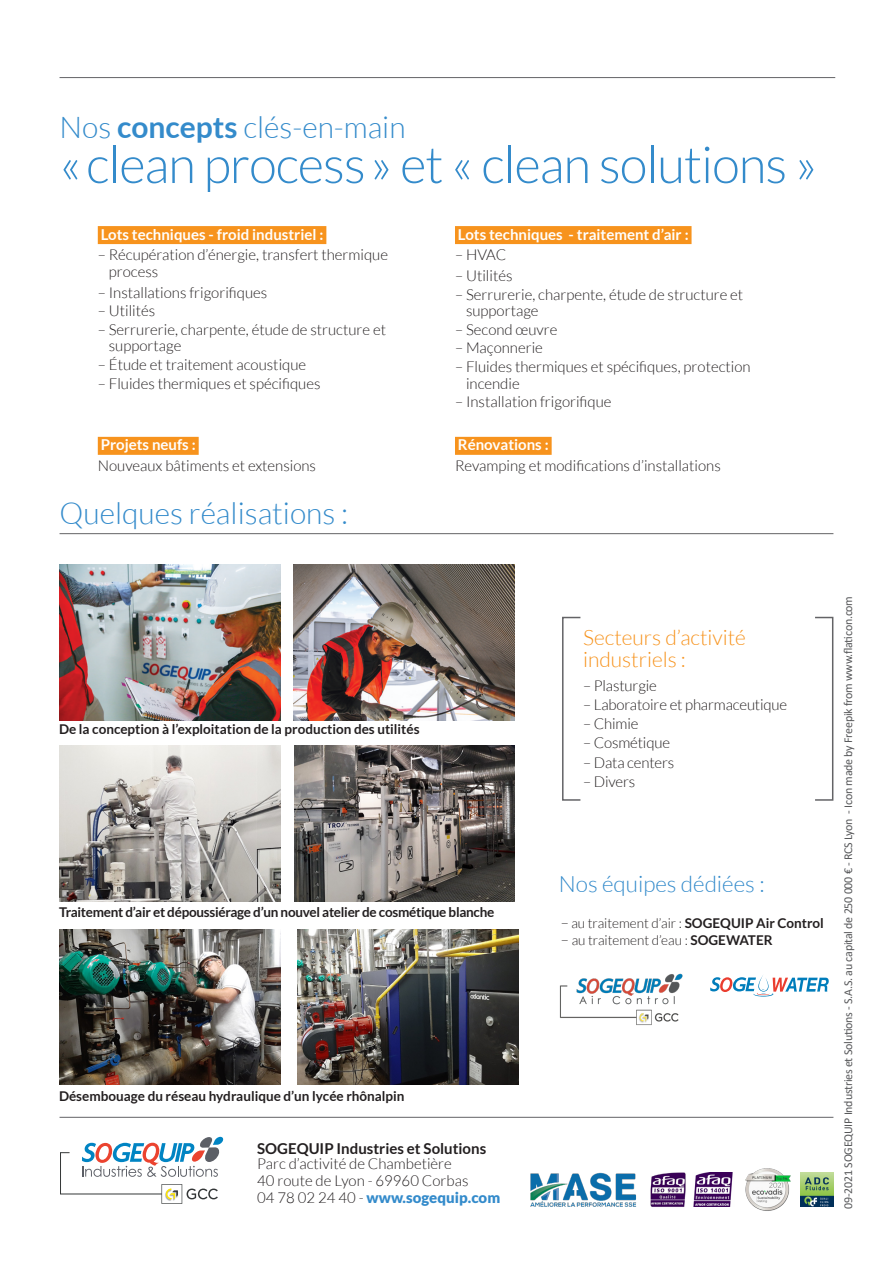
<style>
.page{position:relative;width:893px;height:1263px;background:#fff}
.page>*{position:absolute;margin:0;border:0;box-sizing:border-box;transform-origin:0 0}
.t1{font:300 51px "Lato";letter-spacing:-.02em;color:#348bcb}
.t2{font:300 30px "Lato";color:#348bcb}
.t3{font:300 22.5px "Lato";color:#348bcb}
.t4{font:300 21px/22.5px "Lato";color:#f7931d}
.Corps_texte_global{font:300 15px/16.5px "Lato";color:#231f20}
.petit_sous-titre_ora{font:700 15px "Lato";color:#fff}
.t5{font:700 15px "Lato";color:#231f20}
.t6{font:900 15px "Lato";color:#348bcb}
.Légende_photo{font:700 13.5px "Lato";color:#231f20}
.Légende_photo-2{font:700 13.5px "Lato";letter-spacing:-.02em;color:#231f20}
.t7{font:300 13.5px "Lato";color:#231f20}
.t8{font:12px "Calibri";letter-spacing:-.02em;color:#57585a}
.s1{font-weight:700}
.s2{font-weight:300;color:#231f20}
.s3{font-size:15px}
</style>
<div class="page">
<img style="left:693px;top:1173px;width:40px;height:33px">
<img style="left:800px;top:1173px;width:34px;height:33px">
<img style="left:746px;top:1168px;width:44px;height:43px">
<img style="left:650px;top:1172px;width:36px;height:35px">
<img style="left:530px;top:1172px;width:107px;height:35px">
<hr style="left:60px;top:533px;width:773px;height:1px;background:#636366">
<hr style="left:60px;top:1117px;width:773px;height:1px;background:#636366">
<img style="left:59px;top:565px;width:221px;height:155px">
<img style="left:293px;top:565px;width:221px;height:155px">
<svg style="left:60px;top:1137px;width:164px;height:67px"></svg>
<hr style="left:60px;top:77px;width:775px;height:1px;background:#636366">
<div style="left:562px;top:617px;width:19px;height:184px;border:2px solid #636366"></div>
<div style="left:814px;top:617px;width:19px;height:184px;border:2px solid #636366"></div>
<div style="left:98px;top:226px;width:228px;height:18px;background:#f7931d"></div>
<div style="left:98px;top:437px;width:101px;height:18px;background:#f7931d"></div>
<div style="left:455px;top:437px;width:97px;height:18px;background:#f7931d"></div>
<div style="left:455px;top:226px;width:236px;height:18px;background:#f7931d"></div>
<img style="left:59px;top:929px;width:221px;height:155px">
<img style="left:298px;top:929px;width:221px;height:155px">
<img style="left:59px;top:746px;width:221px;height:155px">
<img style="left:294px;top:746px;width:220px;height:155px">
<svg style="left:710px;top:975px;width:119px;height:21px"></svg>
<img style="left:559px;top:973px;width:124px;height:52px">
<p class="t2" style="left:60px;top:111px;width:348px">Nos <span class="s1">concepts</span> clés-en-main</p>
<p class="t1" style="left:60px;top:137px;width:759px">«clean process» et « clean solutions »</p>
<p class="petit_sous-titre_ora" style="left:101px;top:226px;width:224px">Lots techniques - froid industriel :</p>
<p class="Corps_texte_global" style="left:109px;top:247px;width:281px;text-indent:-11px">– Récupération d’énergie, transfert thermique process</p>
<p class="Corps_texte_global" style="left:98px;top:284px;width:171px">– Installations frigorifiques</p>
<p class="Corps_texte_global" style="left:98px;top:303px;width:59px">– Utilités</p>
<p class="Corps_texte_global" style="left:109px;top:321px;width:279px;text-indent:-11px">– Serrurerie, charpente, étude de structure et supportage</p>
<p class="Corps_texte_global" style="left:98px;top:356px;width:210px">– Étude et traitement acoustique</p>
<p class="Corps_texte_global" style="left:98px;top:375px;width:224px">– Fluides thermiques et spécifiques</p>
<p class="petit_sous-titre_ora" style="left:101px;top:436px;width:97px">Projets neufs :</p>
<p class="Corps_texte_global" style="left:98px;top:457px;width:220px">Nouveaux bâtiments et extensions</p>
<p class="t2" style="left:60px;top:497px;width:290px">Quelques réalisations :</p>
<p class="petit_sous-titre_ora" style="left:458px;top:226px;width:232px">Lots techniques - traitement d’air :</p>
<p class="Corps_texte_global" style="left:455px;top:247px;width:53px">– HVAC</p>
<p class="Corps_texte_global" style="left:455px;top:267px;width:59px">– Utilités</p>
<p class="Corps_texte_global" style="left:466px;top:286px;width:279px;text-indent:-11px">– Serrurerie, charpente, étude de structure et supportage</p>
<p class="Corps_texte_global" style="left:455px;top:321px;width:104px">– Second œuvre</p>
<p class="Corps_texte_global" style="left:455px;top:340px;width:89px">– Maçonnerie</p>
<p class="Corps_texte_global" style="left:466px;top:358px;width:286px;text-indent:-11px">– Fluides thermiques et spécifiques, protection incendie</p>
<p class="Corps_texte_global" style="left:455px;top:394px;width:158px">– Installation frigorifique</p>
<p class="petit_sous-titre_ora" style="left:458px;top:436px;width:92px">Rénovations :</p>
<p class="Corps_texte_global" style="left:455px;top:457px;width:267px">Revamping et modifications d’installations</p>
<p class="Légende_photo" style="left:59px;top:721px;width:362px">De la conception à l’exploitation de la production des utilités</p>
<p class="Légende_photo-2" style="left:59px;top:904px;width:437px">Traitement d’air et dépoussiérage d’un nouvel atelier de cosmétique blanche</p>
<p class="Légende_photo" style="left:59px;top:1089px;width:347px">Désembouage du réseau hydraulique d’un lycée rhônalpin</p>
<p class="t5" style="left:257px;top:1140px;width:230px">SOGEQUIP Industries et Solutions</p>
<p class="Corps_texte_global" style="left:257px;top:1155px;width:196px">Parc d’activité de Chambetière</p>
<p class="Corps_texte_global" style="left:257px;top:1172px;width:213px">40 route de Lyon - 69960 Corbas</p>
<p class="t6" style="left:257px;top:1189px;width:244px"><span class="s2">04 78 02 24 40 -</span> www.sogequip.com</p>
<p class="t4" style="left:583px;top:626px;width:164px">Secteurs d’activité industriels :</p>
<p class="Corps_texte_global" style="left:583px;top:677px;width:75px">– Plasturgie</p>
<p class="Corps_texte_global" style="left:583px;top:696px;width:206px">– Laboratoire et pharmaceutique</p>
<p class="Corps_texte_global" style="left:583px;top:716px;width:57px">– Chimie</p>
<p class="Corps_texte_global" style="left:583px;top:735px;width:88px">– Cosmétique</p>
<p class="Corps_texte_global" style="left:583px;top:754px;width:93px">– Data centers</p>
<p class="Corps_texte_global" style="left:583px;top:773px;width:54px">– Divers</p>
<p class="t3" style="left:559px;top:872px;width:207px">Nos équipes dédiées :</p>
<p class="t7" style="left:561px;top:933px;width:213px"><span class="s3">–</span> au traitement d’eau : <span class="s1">SOGEWATER</span></p>
<p class="t7" style="left:561px;top:916px;width:265px"><span class="s3">–</span> au traitement d’air : <span class="s1">SOGEQUIP Air Control</span></p>
<p class="t8" style="left:840px;top:1208px;width:614px;rotate:-90deg">09-2021 SOGEQUIP Industries et Solutions - S.A.S. au capital de 250 000 € - RCS Lyon - Icon made by Freepik from www.flaticon.com</p>
</div>
